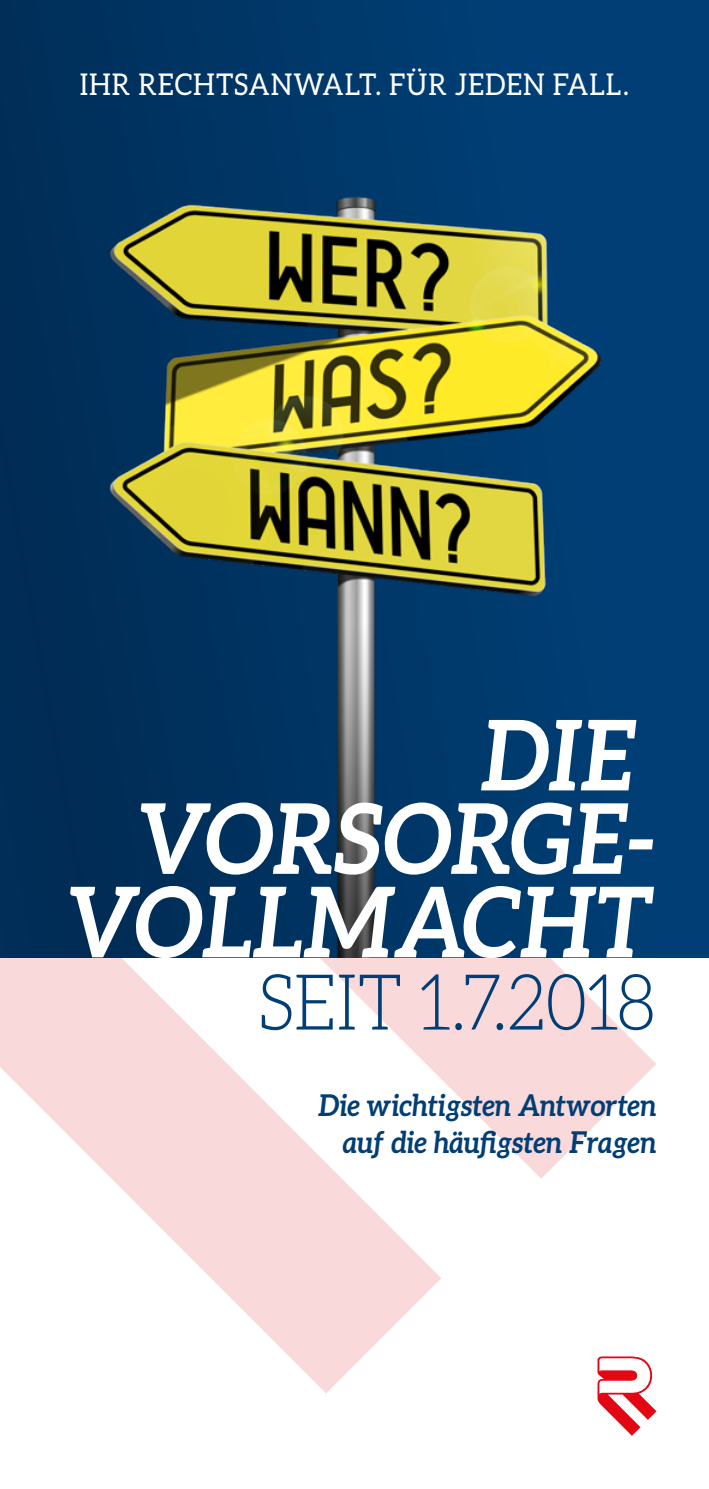
<style>
.page{position:relative;width:709px;height:1489px;background:#fff}
.page>*{position:absolute;margin:0;border:0;box-sizing:border-box;transform-origin:0 0}
.t1{font:italic 700 97.5px/83.5px "Aleo";letter-spacing:-.04em;color:#fff;text-align:right;scale:.92 1}
.t2{font:300 77.5px "Aleo";letter-spacing:-.02em;color:#003e75;scale:.92 1}
.t3{font:italic 700 30px/36px "Aleo";letter-spacing:-.01em;color:#003e75;text-align:right;scale:.92 1}
.t4{font:30px "Aleo";letter-spacing:.03em;color:#fff;scale:.92 1}
</style>
<div class="page">
<svg style="left:0;top:957px;width:656px;height:436px"></svg>
<div style="left:0;top:0;width:709px;height:957px;background:linear-gradient(to right,#002f5a,#00417b)"></div>
<svg style="left:597px;top:1355px;width:59px;height:80px"></svg>
<img style="left:11px;top:166px;width:686px;height:791px">
<p class="t4" style="left:80px;top:67px;width:598px">IHR RECHTSANWALT. FÜR JEDEN FALL.</p>
<h1 class="t1" style="left:68px;top:711px;width:640px">DIE<br>VORSORGE-<br>VOLLMACHT</h1>
<h2 class="t2" style="left:258px;top:960px;width:434px">SEIT 1.7.2018</h2>
<p class="t3" style="left:318px;top:1087px;width:369px">Die wichtigsten Antworten auf die häufigsten Fragen</p>
</div>
